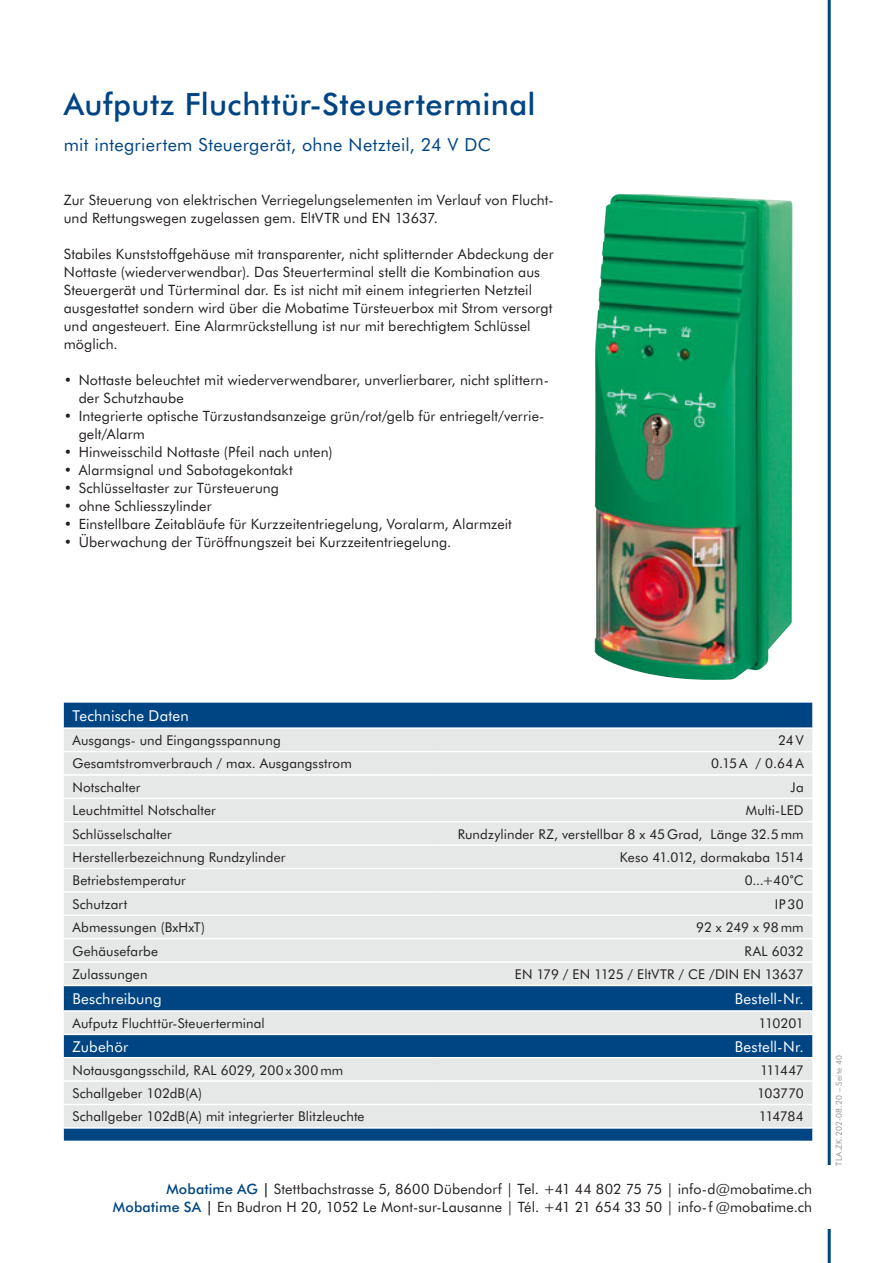
<style>
.page{position:relative;width:893px;height:1263px;background:#fff}
.page>*{position:absolute;margin:0;border:0;box-sizing:border-box;transform-origin:0 0}
.Headline_Titel{font:500 30.75px "Futura BT";letter-spacing:.015em;color:#004583}
.Subline_blau_12pt_li{font:18px "Futura BT";letter-spacing:.02em;color:#004583}
.headline_links{font:15px "Futura BT";letter-spacing:.01em;color:#fff}
.headline_rechts{font:15px "Futura BT";letter-spacing:.015em;color:#fff}
.Fließtext{font:14.25px/18px "Futura BT";letter-spacing:.01em;color:#231f20}
.copy_links{font:13.5px "Futura BT";letter-spacing:.01em;color:#231f20}
.copy_rechts{font:13.5px "Futura BT";letter-spacing:.005em;color:#231f20}
.t1{font:8.25px "Futura BT";letter-spacing:.02em;color:#939598}
.s1{font-weight:500;color:#004583}
.s2{font-weight:500}
</style>
<div class="page">
<hr style="left:828px;top:0;width:3px;height:1263px;background:#004583">
<div style="left:96px;top:1166px;width:737px;height:63px;background:#fff"></div>
<img style="left:595px;top:194px;width:197px;height:486px">
<div style="left:64px;top:703px;width:748px;height:438px;background:#004583"></div>
<svg style="left:64px;top:729px;width:748px;height:398px;background:#c9d4da"></svg>
<hr style="left:64px;top:751px;width:374px;height:1px;background:#fff">
<hr style="left:64px;top:774px;width:374px;height:2px;background:#fff">
<hr style="left:438px;top:774px;width:374px;height:2px;background:#fff">
<hr style="left:64px;top:797px;width:374px;height:2px;background:#fff">
<hr style="left:438px;top:797px;width:374px;height:2px;background:#fff">
<hr style="left:64px;top:821px;width:374px;height:1px;background:#fff">
<hr style="left:438px;top:821px;width:374px;height:1px;background:#fff">
<hr style="left:64px;top:844px;width:374px;height:2px;background:#fff">
<hr style="left:438px;top:844px;width:374px;height:2px;background:#fff">
<hr style="left:64px;top:868px;width:374px;height:1px;background:#fff">
<hr style="left:438px;top:868px;width:374px;height:1px;background:#fff">
<hr style="left:64px;top:891px;width:374px;height:2px;background:#fff">
<hr style="left:438px;top:891px;width:374px;height:2px;background:#fff">
<hr style="left:64px;top:914px;width:374px;height:2px;background:#fff">
<hr style="left:438px;top:914px;width:374px;height:2px;background:#fff">
<hr style="left:64px;top:938px;width:374px;height:1px;background:#fff">
<hr style="left:438px;top:938px;width:374px;height:1px;background:#fff">
<hr style="left:64px;top:961px;width:374px;height:2px;background:#fff">
<hr style="left:438px;top:961px;width:374px;height:2px;background:#fff">
<hr style="left:64px;top:1033px;width:374px;height:2px;background:#fff">
<hr style="left:438px;top:1033px;width:374px;height:2px;background:#fff">
<hr style="left:64px;top:1057px;width:374px;height:1px;background:#fff">
<hr style="left:438px;top:1057px;width:374px;height:1px;background:#fff">
<hr style="left:64px;top:1080px;width:374px;height:2px;background:#fff">
<hr style="left:438px;top:1080px;width:374px;height:2px;background:#fff">
<hr style="left:64px;top:1104px;width:374px;height:1px;background:#fff">
<hr style="left:438px;top:1104px;width:374px;height:1px;background:#fff">
<hr style="left:64px;top:727px;width:374px;height:2px;background:#fff">
<hr style="left:64px;top:985px;width:374px;height:1px;background:#fff">
<hr style="left:64px;top:1010px;width:374px;height:2px;background:#fff">
<hr style="left:438px;top:985px;width:374px;height:1px;background:#fff">
<hr style="left:438px;top:727px;width:374px;height:2px;background:#fff">
<hr style="left:438px;top:751px;width:374px;height:1px;background:#fff">
<hr style="left:438px;top:1010px;width:374px;height:2px;background:#fff">
<hr style="left:64px;top:1127px;width:374px;height:2px;background:#fff">
<hr style="left:438px;top:1127px;width:374px;height:2px;background:#fff">
<p class="Headline_Titel" style="left:64px;top:84px;width:473px">Aufputz Fluchttür-Steuerterminal</p>
<p class="Subline_blau_12pt_li" style="left:64px;top:133px;width:429px">mit integriertem Steuergerät, ohne Netzteil, 24 V DC</p>
<p class="Fließtext" style="left:64px;top:190px;width:491px">Zur Steuerung von elektrischen Verriegelungselementen im Verlauf von Flucht&shy;und Rettungswegen zugelassen gem. EltVTR und EN 13637.</p>
<p class="Fließtext" style="left:64px;top:244px;width:491px">Stabiles Kunststoffgehäuse mit transparenter, nicht splitternder Abdeckung der Nottaste (wiederverwendbar). Das Steuerterminal stellt die Kombination aus Steuergerät und Türterminal dar. Es ist nicht mit einem integrierten Netzteil ausgestattet sondern wird über die Mobatime Türsteuerbox mit Strom versorgt und angesteuert. Eine Alarmrückstellung ist nur mit berechtigtem Schlüssel möglich.</p>
<p class="Fließtext" style="left:79px;top:370px;width:472px;text-indent:-15px">• Nottaste beleuchtet mit wiederverwendbarer, unverlierbarer, nicht splittern&shy;der Schutzhaube</p>
<p class="Fließtext" style="left:79px;top:406px;width:467px;text-indent:-15px">• Integrierte optische Türzustandsanzeige grün/rot/gelb für entriegelt/verrie&shy;gelt/Alarm</p>
<p class="Fließtext" style="left:64px;top:442px;width:270px">• Hinweisschild Nottaste (Pfeil nach unten)</p>
<p class="Fließtext" style="left:64px;top:460px;width:231px">• Alarmsignal und Sabotagekontakt</p>
<p class="Fließtext" style="left:64px;top:478px;width:217px">• Schlüsseltaster zur Türsteuerung</p>
<p class="Fließtext" style="left:64px;top:496px;width:149px">• ohne Schliesszylinder</p>
<p class="Fließtext" style="left:64px;top:514px;width:450px">• Einstellbare Zeitabläufe für Kurzzeitentriegelung, Voralarm, Alarmzeit</p>
<p class="Fließtext" style="left:64px;top:532px;width:389px">• Überwachung der Türöffnungszeit bei Kurzzeitentriegelung.</p>
<p class="headline_links" style="left:72px;top:706px;width:118px">Technische Daten</p>
<p class="copy_links" style="left:72px;top:732px;width:210px">Ausgangs- und Eingangsspannung</p>
<p class="copy_rechts" style="left:778px;top:732px;width:27px">24V</p>
<p class="copy_links" style="left:72px;top:755px;width:281px">Gesamtstromverbrauch / max. Ausgangsstrom</p>
<p class="copy_rechts" style="left:711px;top:755px;width:94px">0.15A / 0.64A</p>
<p class="copy_links" style="left:72px;top:778px;width:70px">Notschalter</p>
<p class="copy_rechts" style="left:791px;top:778px;width:15px">Ja</p>
<p class="copy_links" style="left:72px;top:802px;width:145px">Leuchtmittel Notschalter</p>
<p class="copy_rechts" style="left:746px;top:802px;width:60px">Multi-LED</p>
<p class="copy_links" style="left:72px;top:825px;width:101px">Schlüsselschalter</p>
<p class="copy_rechts" style="left:458px;top:825px;width:347px">Rundzylinder RZ, verstellbar 8 x 45 Grad, Länge 32.5 mm</p>
<p class="copy_links" style="left:72px;top:848px;width:215px">Herstellerbezeichnung Rundzylinder</p>
<p class="copy_rechts" style="left:620px;top:848px;width:185px">Keso 41.012, dormakaba 1514</p>
<p class="copy_links" style="left:72px;top:872px;width:115px">Betriebstemperatur</p>
<p class="copy_rechts" style="left:745px;top:872px;width:61px">0...+40˚C</p>
<p class="copy_links" style="left:72px;top:895px;width:57px">Schutzart</p>
<p class="copy_rechts" style="left:775px;top:895px;width:30px">IP30</p>
<p class="copy_links" style="left:72px;top:919px;width:134px">Abmessungen (BxHxT)</p>
<p class="copy_rechts" style="left:696px;top:919px;width:109px">92 x 249 x 98 mm</p>
<p class="copy_links" style="left:72px;top:942px;width:87px">Gehäusefarbe</p>
<p class="copy_rechts" style="left:744px;top:942px;width:61px">RAL 6032</p>
<p class="copy_links" style="left:72px;top:965px;width:77px">Zulassungen</p>
<p class="copy_rechts" style="left:515px;top:965px;width:290px">EN 179 / EN 1125 / EltVTR / CE /DIN EN 13637</p>
<p class="headline_links" style="left:72px;top:989px;width:91px">Beschreibung</p>
<p class="headline_rechts" style="left:735px;top:989px;width:71px">Bestell-Nr.</p>
<p class="copy_links" style="left:72px;top:1014px;width:194px">Aufputz Fluchttür-Steuerterminal</p>
<p class="copy_rechts" style="left:758px;top:1014px;width:47px">110201</p>
<p class="headline_links" style="left:72px;top:1037px;width:57px">Zubehör</p>
<p class="headline_rechts" style="left:735px;top:1037px;width:71px">Bestell-Nr.</p>
<p class="copy_links" style="left:72px;top:1061px;width:272px">Notausgangsschild, RAL 6029, 200 x300 mm</p>
<p class="copy_rechts" style="left:760px;top:1061px;width:45px">111447</p>
<p class="copy_links" style="left:72px;top:1084px;width:131px">Schallgeber 102dB(A)</p>
<p class="copy_rechts" style="left:757px;top:1084px;width:48px">103770</p>
<p class="copy_links" style="left:72px;top:1108px;width:294px">Schallgeber 102dB(A) mit integrierter Blitzleuchte</p>
<p class="copy_rechts" style="left:759px;top:1108px;width:46px">114784</p>
<p class="Fließtext" style="left:113px;top:1180px;width:701px;text-align:right"><span class="s1">Mobatime AG</span> <span class="s2">|</span> Stettbachstrasse 5, 8600 Dübendorf | Tel. +41 44 802 75 75 | info-d@mobatime.ch<br><span class="s1">Mobatime SA</span> <span class="s2">|</span> En Budron H 20, 1052 Le Mont-sur-Lausanne | Tél. +41 21 654 33 50 | info-f @mobatime.ch</p>
<p class="t1" style="left:834px;top:1166px;width:112px;rotate:-90deg">TLA.ZK.202-08.20 – Seite 40</p>
</div>
